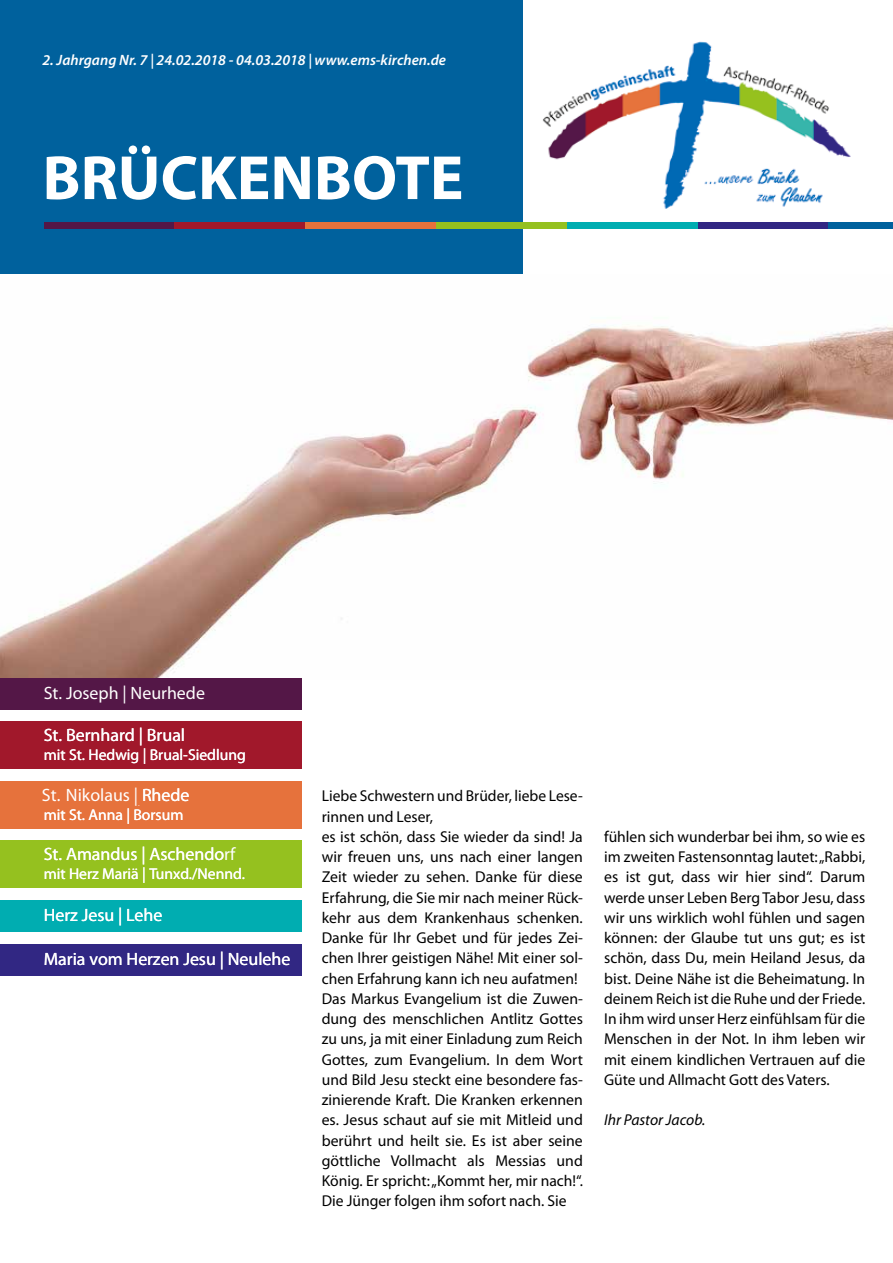
<style>
.page{position:relative;width:893px;height:1263px;background:#fff}
.page>*{position:absolute;margin:0;border:0;box-sizing:border-box;transform-origin:0 0}
.t1{font:700 63px "Myriad Pro";color:#fff}
.t2{font:17.85px "Myriad Pro";color:#fff}
.t3{font:15.75px/20.2px "Myriad Pro";color:#000}
.t4{font:italic 15.75px "Myriad Pro";color:#000}
.t5{font:15.6px "Myriad Pro";color:#fff}
.t6{font:italic 600 15px "Myriad Pro";color:#fff}
</style>
<div class="page">
<div style="left:0;top:0;width:522px;height:285px;background:#00619d"></div>
<img style="left:542px;top:41px;width:309px;height:168px">
<div style="left:43px;top:222px;width:131px;height:6px;background:#541747"></div>
<div style="left:697px;top:222px;width:131px;height:6px;background:#312783"></div>
<div style="left:567px;top:222px;width:130px;height:6px;background:#00adb1"></div>
<div style="left:436px;top:222px;width:131px;height:6px;background:#95c11f"></div>
<div style="left:305px;top:222px;width:131px;height:6px;background:#e6723c"></div>
<div style="left:174px;top:222px;width:131px;height:6px;background:#a1182b"></div>
<div style="left:828px;top:222px;width:65px;height:6px;background:#00619d"></div>
<img style="left:0;top:275px;width:893px;height:405px">
<div style="left:0;top:944px;width:301px;height:32px;background:#312783"></div>
<div style="left:0;top:900px;width:301px;height:32px;background:#00adb1"></div>
<div style="left:0;top:840px;width:301px;height:48px;background:#95c11f"></div>
<div style="left:0;top:721px;width:301px;height:48px;background:#a1182b"></div>
<div style="left:0;top:781px;width:301px;height:47px;background:#e6723c"></div>
<div style="left:0;top:678px;width:301px;height:32px;background:#541747"></div>
<p class="t6" style="left:43px;top:51px;width:405px">2. Jahrgang Nr. 7 | 24.02.2018 - 04.03.2018 | www.ems-kirchen.de</p>
<h1 class="t1" style="left:43px;top:137px;width:422px">BRÜCKENBOTE</h1>
<p class="t2" style="left:44px;top:682px;width:163px">St. Joseph | Neurhede</p>
<p class="t2" style="left:44px;top:724px;width:143px">St. Bernhard | Brual</p>
<p class="t5" style="left:44px;top:745px;width:204px">mit St. Hedwig | Brual-Siedlung</p>
<p class="t2" style="left:42px;top:784px;width:143px">St. Bernhard | Brual</p>
<p class="t2" style="left:66px;top:784px;width:125px">Nikolaus | Rhede</p>
<p class="t5" style="left:44px;top:805px;width:141px">mit St. Anna | Borsum</p>
<p class="t2" style="left:44px;top:843px;width:193px">St. Amandus | Aschendorf</p>
<p class="t5" style="left:44px;top:864px;width:203px">mit Herz Mariä | Tunxd./Nennd.</p>
<p class="t2" style="left:44px;top:904px;width:120px">Herz Jesu | Lehe</p>
<p class="t2" style="left:44px;top:948px;width:248px">Maria vom Herzen Jesu | Neulehe</p>
<p class="t3" style="left:322px;top:786px;width:263px">Liebe Schwestern und Brüder, liebe Lese&shy;rinnen und Leser,<br>es ist schön, dass Sie wieder da sind! Ja wir freuen uns, uns nach einer langen Zeit wieder zu sehen. Danke für diese Erfahrung, die Sie mir nach meiner Rück&shy;kehr aus dem Krankenhaus schenken.<br>Danke für Ihr Gebet und für jedes Zei&shy;chen Ihrer geistigen Nähe! Mit einer sol&shy;chen Erfahrung kann ich neu aufatmen!<br>Das Markus Evangelium ist die Zuwen&shy;dung des menschlichen Antlitz Gottes zu uns, ja mit einer Einladung zum Reich Gottes, zum Evangelium. In dem Wort und Bild Jesu steckt eine besondere fas&shy;zinierende Kraft. Die Kranken erkennen es. Jesus schaut auf sie mit Mitleid und berührt und heilt sie. Es ist aber seine göttliche Vollmacht als Messias und König. Er spricht: „Kommt her, mir nach!“.<br>Die Jünger folgen ihm sofort nach. Sie</p>
<p class="t3" style="left:604px;top:826px;width:263px;text-align:justify">fühlen sich wunderbar bei ihm, so wie es im zweiten Fastensonntag lautet: „Rabbi, es ist gut, dass wir hier sind“. Darum werde unser Leben Berg Tabor Jesu, dass wir uns wirklich wohl fühlen und sagen können: der Glaube tut uns gut; es ist schön, dass Du, mein Heiland Jesus, da bist. Deine Nähe ist die Beheimatung. In deinem Reich ist die Ruhe und der Friede.<br>In ihm wird unser Herz einfühlsam für die Menschen in der Not. In ihm leben wir mit einem kindlichen Vertrauen auf die Güte und Allmacht Gott des Vaters.</p>
<p class="t4" style="left:604px;top:1110px;width:103px">Ihr Pastor Jacob.</p>
</div>
